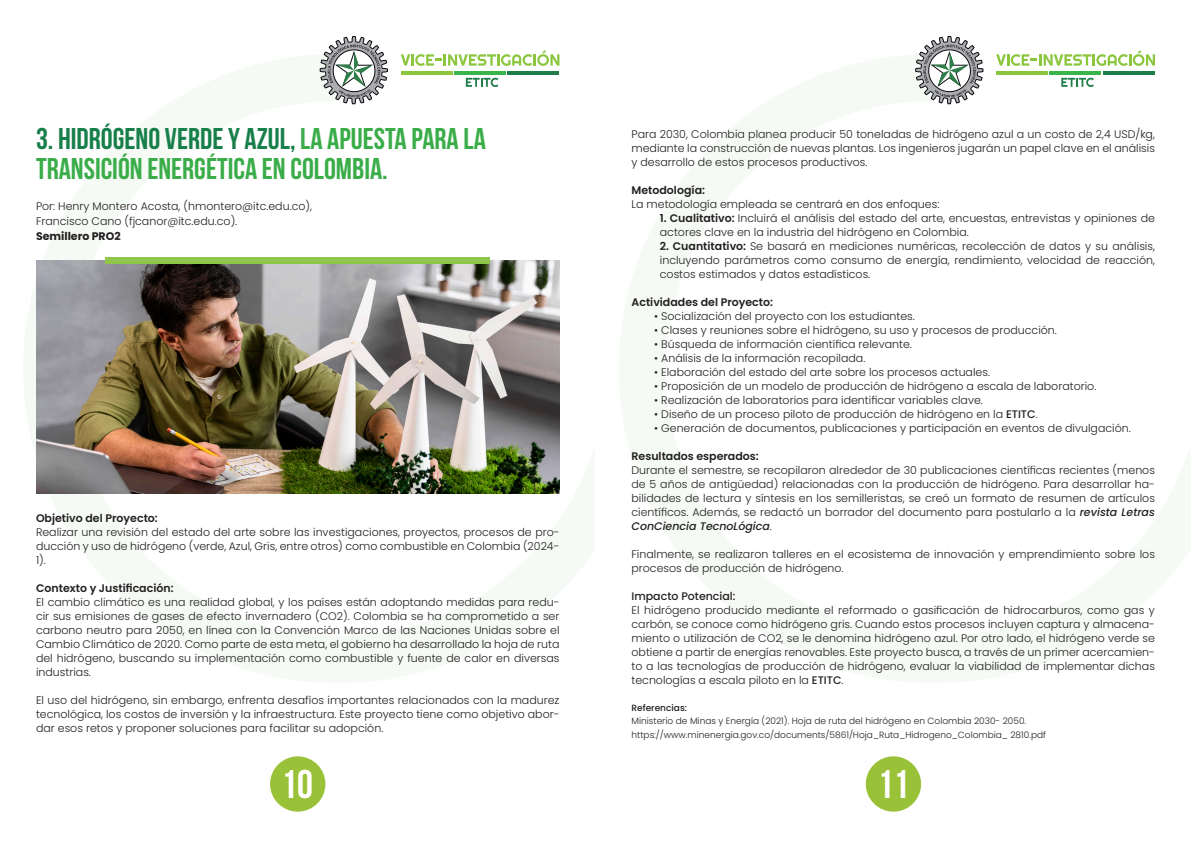
<style>
.page{position:relative;width:1191px;height:842px;background:#fff}
.page>*{position:absolute;margin:0;border:0;box-sizing:border-box;transform-origin:0 0}
.t1{font:700 40px "Bebas Neue";color:#fff}
.t2{font:700 30px "Bebas Neue";color:#177f49}
.t3{font:700 30px "Bebas Neue";color:#3aad49}
.t4{font:300 11px/14px "Poppins";color:#231f20;text-align:justify}
.t5{font:600 11px "Poppins";color:#231f20}
.t6{font:500 11px "Poppins";color:#231f20}
.t7{font:700 11px "Poppins";color:#231f20}
.t8{font:300 9px "Poppins";color:#231f20}
.t9{font:500 9px "Poppins";color:#231f20}
.s1{color:#3aad49}
.s2{font-weight:600}
.s3{font-weight:500}
.s4{font-weight:500;font-style:italic}
</style>
<div class="page">
<svg style="left:219px;top:444px;width:341px;height:50px"></svg>
<div style="left:270px;top:756px;width:55px;height:56px;background:#99c238;border-radius:50%"></div>
<div style="left:865px;top:756px;width:56px;height:56px;background:#99c238;border-radius:50%"></div>
<svg style="left:319px;top:36px;width:69px;height:69px"></svg>
<svg style="left:401px;top:50px;width:158px;height:16px"></svg>
<hr style="left:507px;top:71px;width:52px;height:3px;background:#1e7d49">
<hr style="left:454px;top:71px;width:52px;height:3px;background:#3ab54a">
<hr style="left:401px;top:71px;width:51px;height:3px;background:#8bc63e">
<svg style="left:466px;top:78px;width:32px;height:9px"></svg>
<svg style="left:915px;top:36px;width:69px;height:69px"></svg>
<svg style="left:996px;top:50px;width:159px;height:16px"></svg>
<hr style="left:1103px;top:71px;width:51px;height:3px;background:#1e7d49">
<hr style="left:1049px;top:71px;width:52px;height:3px;background:#3ab54a">
<hr style="left:996px;top:71px;width:52px;height:3px;background:#8bc63e">
<svg style="left:1061px;top:78px;width:32px;height:9px"></svg>
<img style="left:36px;top:261px;width:523px;height:232px">
<div style="left:105px;top:258px;width:385px;height:6px;background:#90c64c"></div>
<p class="t2" style="left:36px;top:122px;width:451px">3. HIDRÓGENO VERDE Y AZUL, <span class="s1">LA APUESTA PARA LA</span></p>
<p class="t3" style="left:36px;top:152px;width:353px">TRANSICIÓN ENERGÉTICA EN COLOMBIA.</p>
<p class="t4" style="left:36px;top:199px;width:277px">Por: Henry Montero Acosta, (hmontero@itc.edu.co),</p>
<p class="t4" style="left:36px;top:214px;width:203px">Francisco Cano (fjcanor@itc.edu.co).</p>
<p class="t7" style="left:36px;top:230px;width:86px">Semillero PRO2</p>
<p class="t5" style="left:36px;top:512px;width:123px">Objetivo del Proyecto:</p>
<p class="t4" style="left:36px;top:525px;width:525px">Realizar una revisión del estado del arte sobre las investigaciones, proyectos, procesos de pro&shy;ducción y uso de hidrógeno (verde, Azul, Gris, entre otros) como combustible en Colombia (2024- 1).</p>
<p class="t5" style="left:36px;top:582px;width:139px">Contexto y Justificación:</p>
<p class="t4" style="left:36px;top:595px;width:525px">El cambio climático es una realidad global, y los países están adoptando medidas para redu&shy;cir sus emisiones de gases de efecto invernadero (CO2). Colombia se ha comprometido a ser carbono neutro para 2050, en línea con la Convención Marco de las Naciones Unidas sobre el Cambio Climático de 2020. Como parte de esta meta, el gobierno ha desarrollado la hoja de ruta del hidrógeno, buscando su implementación como combustible y fuente de calor en diversas industrias.</p>
<p class="t4" style="left:36px;top:693px;width:525px">El uso del hidrógeno, sin embargo, enfrenta desafíos importantes relacionados con la madurez tecnológica, los costos de inversión y la infraestructura. Este proyecto tiene como objetivo abor&shy;dar esos retos y proponer soluciones para facilitar su adopción.</p>
<p class="t4" style="left:631px;top:127px;width:525px">Para 2030, Colombia planea producir 50 toneladas de hidrógeno azul a un costo de 2,4 USD/kg, mediante la construcción de nuevas plantas. Los ingenieros jugarán un papel clave en el análisis y desarrollo de estos procesos productivos.</p>
<p class="t5" style="left:631px;top:184px;width:75px">Metodología:</p>
<p class="t4" style="left:631px;top:197px;width:309px">La metodología empleada se centrará en dos enfoques:</p>
<p class="t4" style="left:660px;top:211px;width:496px"><span class="s2">1. Cualitativo:</span> Incluirá el análisis del estado del arte, encuestas, entrevistas y opiniones de actores clave en la industria del hidrógeno en Colombia.</p>
<p class="t4" style="left:660px;top:239px;width:496px"><span class="s2">2. Cuantitativo:</span> Se basará en mediciones numéricas, recolección de datos y su análisis, incluyendo parámetros como consumo de energía, rendimiento, velocidad de reacción, costos estimados y datos estadísticos.</p>
<p class="t5" style="left:631px;top:296px;width:143px">Actividades del Proyecto:</p>
<p class="t4" style="left:654px;top:309px;width:262px">• Socialización del proyecto con los estudiantes.</p>
<p class="t4" style="left:654px;top:323px;width:404px">• Clases y reuniones sobre el hidrógeno, su uso y procesos de producción.</p>
<p class="t4" style="left:654px;top:337px;width:259px">• Búsqueda de información científica relevante.</p>
<p class="t4" style="left:654px;top:351px;width:213px">• Análisis de la información recopilada.</p>
<p class="t4" style="left:654px;top:365px;width:337px">• Elaboración del estado del arte sobre los procesos actuales.</p>
<p class="t4" style="left:654px;top:379px;width:443px">• Proposición de un modelo de producción de hidrógeno a escala de laboratorio.</p>
<p class="t4" style="left:654px;top:393px;width:330px">• Realización de laboratorios para identificar variables clave.</p>
<p class="t4" style="left:654px;top:407px;width:385px">• Diseño de un proceso piloto de producción de hidrógeno en la <span class="s3">ETITC</span>.</p>
<p class="t4" style="left:654px;top:421px;width:478px">• Generación de documentos, publicaciones y participación en eventos de divulgación.</p>
<p class="t5" style="left:631px;top:450px;width:129px">Resultados esperados:</p>
<p class="t4" style="left:631px;top:463px;width:525px">Durante el semestre, se recopilaron alrededor de 30 publicaciones científicas recientes (menos de 5 años de antigüedad) relacionadas con la producción de hidrógeno. Para desarrollar ha&shy;bilidades de lectura y síntesis en los semilleristas, se creó un formato de resumen de artículos científicos. Además, se redactó un borrador del documento para postularlo a la <span class="s4">revista Letras ConCiencia TecnoLógica</span>.</p>
<p class="t4" style="left:631px;top:547px;width:525px">Finalmente, se realizaron talleres en el ecosistema de innovación y emprendimiento sobre los procesos de producción de hidrógeno.</p>
<p class="t6" style="left:631px;top:590px;width:105px">Impacto Potencial:</p>
<p class="t4" style="left:631px;top:603px;width:525px">El hidrógeno producido mediante el reformado o gasificación de hidrocarburos, como gas y carbón, se conoce como hidrógeno gris. Cuando estos procesos incluyen captura y almacena&shy;miento o utilización de CO2, se le denomina hidrógeno azul. Por otro lado, el hidrógeno verde se obtiene a partir de energías renovables. Este proyecto busca, a través de un primer acercamien&shy;to a las tecnologías de producción de hidrógeno, evaluar la viabilidad de implementar dichas tecnologías a escala piloto en la <span class="s3">ETITC</span>.</p>
<p class="t9" style="left:631px;top:702px;width:57px">Referencias:</p>
<p class="t8" style="left:631px;top:715px;width:396px">Ministerio de Minas y Energía (2021). Hoja de ruta del hidrógeno en Colombia 2030- 2050.</p>
<p class="t8" style="left:631px;top:729px;width:416px">https://www.minenergia.gov.co/documents/5861/Hoja_Ruta_Hidrogeno_Colombia_ 2810.pdf</p>
<p class="t1" style="left:281px;top:762px;width:33px">10</p>
<p class="t1" style="left:877px;top:762px;width:33px">11</p>
</div>
